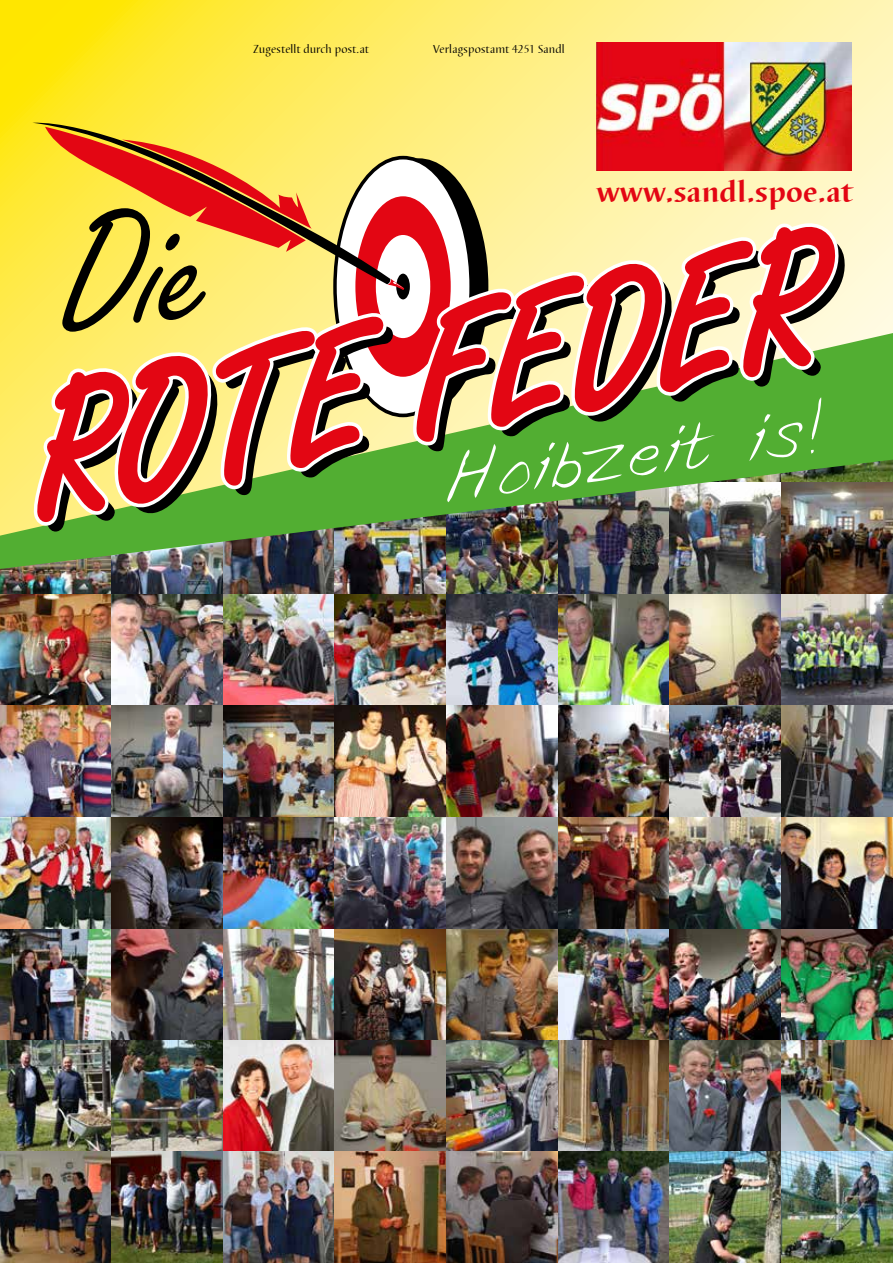
<style>
.page{position:relative;width:893px;height:1263px;background:#fff}
.page>*{position:absolute;margin:0;border:0;box-sizing:border-box;transform-origin:0 0}
.t1{font:72px "Erins Hand";color:#fff}
.t2{font:700 30px "Barbedor";letter-spacing:.01em;color:#e30613}
.t3{font:12px "Barbedor";letter-spacing:.015em;color:#000}
</style>
<div class="page">
<img style="left:0;top:569px;width:112px;height:694px">
<img style="left:112px;top:569px;width:223px;height:694px">
<img style="left:335px;top:569px;width:111px;height:694px">
<img style="left:446px;top:569px;width:447px;height:694px">
<img style="left:0;top:536px;width:893px;height:33px">
<svg style="left:0;top:0;width:893px;height:536px;background:#eee36e"></svg>
<img style="left:596px;top:42px;width:255px;height:128px">
<div style="left:350px;top:160px;width:137px;height:253px;background:#000;border-radius:50%"></div>
<div style="left:335px;top:158px;width:136px;height:257px;background:#fff;border-radius:50%"></div>
<div style="left:355px;top:196px;width:96px;height:181px;background:#e30613;border-radius:50%"></div>
<svg style="left:32px;top:122px;width:358px;height:100px;background:#f8e447"></svg>
<img style="left:31px;top:222px;width:809px;height:305px">
<svg style="left:36px;top:127px;width:368px;height:405px;background:#d09e57"></svg>
<svg style="left:414px;top:224px;width:435px;height:228px;background:#b58760"></svg>
<p class="t3" style="left:253px;top:42px;width:117px">Zugestellt durch post.at</p>
<p class="t3" style="left:433px;top:42px;width:133px">Verlagspostamt 4251 Sandl</p>
<h2 class="t2" style="left:596px;top:175px;width:257px">www.sandl.spoe.at</h2>
<h1 class="t1" style="left:430px;top:425px;width:392px;rotate:-8deg">Hoibzeit is!</h1>
</div>
